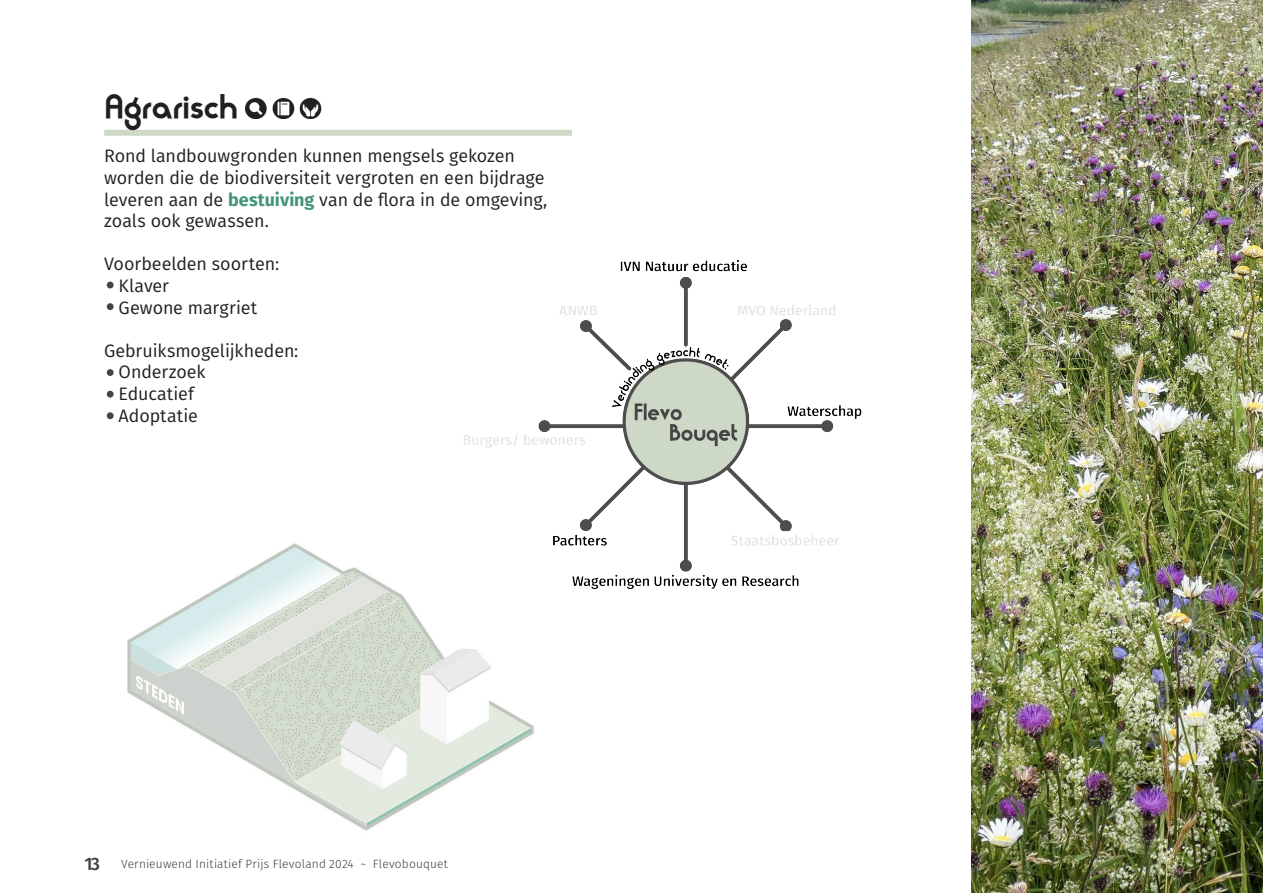
<style>
.page{position:relative;width:1263px;height:893px;background:#fff}
.page>*{position:absolute;margin:0;border:0;box-sizing:border-box;transform-origin:0 0}
.t1{font:30px "Moderna";color:#231f20}
.t2{font:18px/21.6px "Fira Sans";letter-spacing:-.005em;color:#231f20}
.t3{font:300 12px "Fira Sans";letter-spacing:.015em;color:#3a3f40}
.s1{font-weight:700;color:#43967a}
.s2{font-weight:500;font-size:18px}
</style>
<div class="page">
<div style="left:104px;top:130px;width:468px;height:6px;background:#ced8c7"></div>
<img style="left:127px;top:543px;width:407px;height:288px">
<img style="left:971px;top:0;width:292px;height:893px">
<img style="left:451px;top:260px;width:411px;height:344px">
<div style="left:107px;top:282px;width:7px;height:6px;background:#444544;border-radius:50%"></div>
<div style="left:107px;top:369px;width:7px;height:7px;background:#444544;border-radius:50%"></div>
<div style="left:107px;top:303px;width:7px;height:7px;background:#444544;border-radius:50%"></div>
<div style="left:107px;top:391px;width:7px;height:7px;background:#444544;border-radius:50%"></div>
<div style="left:107px;top:412px;width:7px;height:7px;background:#444544;border-radius:50%"></div>
<img style="left:246px;top:97px;width:21px;height:22px">
<img style="left:272px;top:97px;width:22px;height:22px">
<img style="left:299px;top:97px;width:22px;height:22px">
<div style="left:520px;top:300px;width:131px;height:18px;background:#fff"></div>
<svg style="left:460px;top:432px;width:131px;height:19px"></svg>
<svg style="left:722px;top:531px;width:131px;height:19px"></svg>
<svg style="left:726px;top:300px;width:131px;height:18px"></svg>
<h1 class="t1" style="left:104px;top:87px;width:134px">Agrarisch</h1>
<p class="t2" style="left:104px;top:145px;width:445px">Rond landbouwgronden kunnen mengsels gekozen worden die de biodiversiteit vergroten en een bijdrage leveren aan de <span class="s1">bestuiving</span> van de flora in de omgeving, zoals ook gewassen.</p>
<p class="t2" style="left:119px;top:253px;width:162px;text-indent:-14px">Voorbeelden soorten:<br>Klaver<br>Gewone margriet</p>
<p class="t2" style="left:119px;top:339px;width:181px;text-indent:-14px">Gebruiksmogelijkheden:<br>Onderzoek<br>Educatief<br>Adoptatie</p>
<p class="t3" style="left:85px;top:855px;width:365px"><span class="s2">13</span> Vernieuwend Initiatief Prijs Flevoland 2024 ~ Flevobouquet</p>
</div>
